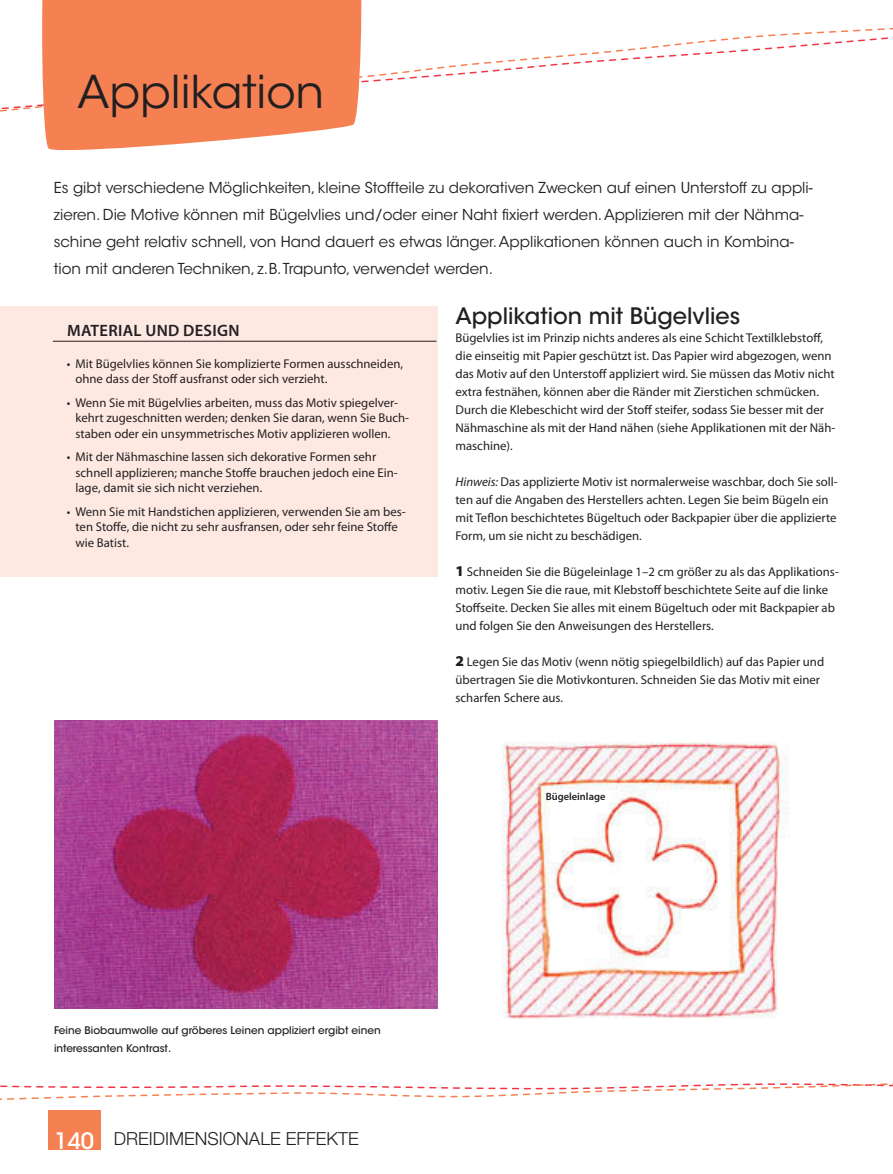
<style>
.page{position:relative;width:893px;height:1174px;background:#fff}
.page>*{position:absolute;margin:0;border:0;box-sizing:border-box;transform-origin:0 0}
.t1{font:45px "ITC Avant Garde Std";color:#231f20}
.t2{font:500 22.5px "ITC Avant Garde Std";color:#231f20}
.t3{font:300 18px "Helvetica Neue LT Std";color:#231f20}
.t4{font:600 16.5px "Myriad Pro";letter-spacing:.02em;color:#231f20}
.t5{font:15px/27px "ITC Avant Garde Std";color:#231f20}
.t6{font:12.75px/18px "Myriad Pro";color:#231f20}
.t7{font:500 10.5px/18px "ITC Avant Garde Std";color:#231f20}
.t8{font:600 10.5px "Myriad Pro";color:#231f20}
.s1{font-style:italic}
.s2{font-weight:900;font-size:15px}
.s3{font-family:"ITC Avant Garde Std";font-weight:500;font-size:22.5px;color:#fff}
</style>
<div class="page">
<svg style="left:0;top:27px;width:893px;height:85px"></svg>
<svg style="left:41px;top:0;width:323px;height:151px;background:#f58c62"></svg>
<div style="left:48px;top:1110px;width:53px;height:39px;background:#f58153"></div>
<svg style="left:0;top:1083px;width:893px;height:17px"></svg>
<div style="left:0;top:306px;width:437px;height:270px;background:#fee9e2"></div>
<img style="left:502px;top:742px;width:286px;height:277px">
<img style="left:54px;top:720px;width:383px;height:288px">
<hr style="left:53px;top:341px;width:383px;height:1px;background:#231f20">
<p class="t1" style="left:77px;top:64px;width:248px">Applikation</p>
<p class="t5" style="left:54px;top:174px;width:760px">Es gibt verschiedene Möglichkeiten, kleine Stoffteile zu dekorativen Zwecken auf einen Unterstoff zu appli&shy;zieren. Die Motive können mit Bügelvlies und/oder einer Naht fixiert werden. Applizieren mit der Nähma&shy;schine geht relativ schnell, von Hand dauert es etwas länger. Applikationen können auch in Kombina&shy;tion mit anderen Techniken, z.B. Trapunto, verwendet werden.</p>
<p class="t4" style="left:67px;top:320px;width:174px">MATERIAL UND DESIGN</p>
<p class="t6" style="left:75px;top:356px;width:329px;line-height:15.3px;text-indent:-9px">• Mit Bügelvlies können Sie komplizierte Formen ausschneiden, ohne dass der Stoff ausfranst oder sich verzieht.</p>
<p class="t6" style="left:75px;top:395px;width:335px;line-height:15.3px;text-indent:-9px">• Wenn Sie mit Bügelvlies arbeiten, muss das Motiv spiegelver&shy;kehrt zugeschnitten werden; denken Sie daran, wenn Sie Buch&shy;staben oder ein unsymmetrisches Motiv applizieren wollen.</p>
<p class="t6" style="left:75px;top:449px;width:324px;line-height:15.3px;text-indent:-9px">• Mit der Nähmaschine lassen sich dekorative Formen sehr schnell applizieren; manche Stoffe brauchen jedoch eine Ein&shy;lage, damit sie sich nicht verziehen.</p>
<p class="t6" style="left:75px;top:504px;width:332px;line-height:15.3px;text-indent:-9px">• Wenn Sie mit Handstichen applizieren, verwenden Sie am bes&shy;ten Stoffe, die nicht zu sehr ausfransen, oder sehr feine Stoffe wie Batist.</p>
<p class="t2" style="left:455px;top:302px;width:286px">Applikation mit Bügelvlies</p>
<p class="t6" style="left:455px;top:329px;width:381px">Bügelvlies ist im Prinzip nichts anderes als eine Schicht Textilklebstoff, die einseitig mit Papier geschützt ist. Das Papier wird abgezogen, wenn das Motiv auf den Unterstoff appliziert wird. Sie müssen das Motiv nicht extra festnähen, können aber die Ränder mit Zierstichen schmücken.<br>Durch die Klebeschicht wird der Stoff steifer, sodass Sie besser mit der Nähmaschine als mit der Hand nähen (siehe Applikationen mit der Näh&shy;maschine).</p>
<p class="t6" style="left:455px;top:473px;width:384px"><span class="s1">Hinweis:</span> Das applizierte Motiv ist normalerweise waschbar, doch Sie soll&shy;ten auf die Angaben des Herstellers achten. Legen Sie beim Bügeln ein mit Teflon beschichtetes Bügeltuch oder Backpapier über die applizierte Form, um sie nicht zu beschädigen.</p>
<p class="t6" style="left:455px;top:563px;width:385px"><span class="s2">1</span> Schneiden Sie die Bügeleinlage 1–2 cm größer zu als das Applikations&shy;motiv. Legen Sie die raue, mit Klebstoff beschichtete Seite auf die linke Stoffseite. Decken Sie alles mit einem Bügeltuch oder mit Backpapier ab und folgen Sie den Anweisungen des Herstellers.</p>
<p class="t6" style="left:455px;top:653px;width:370px"><span class="s2">2</span> Legen Sie das Motiv (wenn nötig spiegelbildlich) auf das Papier und übertragen Sie die Motivkonturen. Schneiden Sie das Motiv mit einer scharfen Schere aus.</p>
<p class="t8" style="left:546px;top:790px;width:61px">BÜGELEINLAGE</p>
<p class="t7" style="left:54px;top:1021px;width:328px">Feine Biobaumwolle auf gröberes Leinen appliziert ergibt einen interessanten Kontrast.</p>
<p class="t3" style="left:54px;top:1127px;width:306px"><span class="s3">140</span> DREIDIMENSIONALE EFFEKTE</p>
</div>
